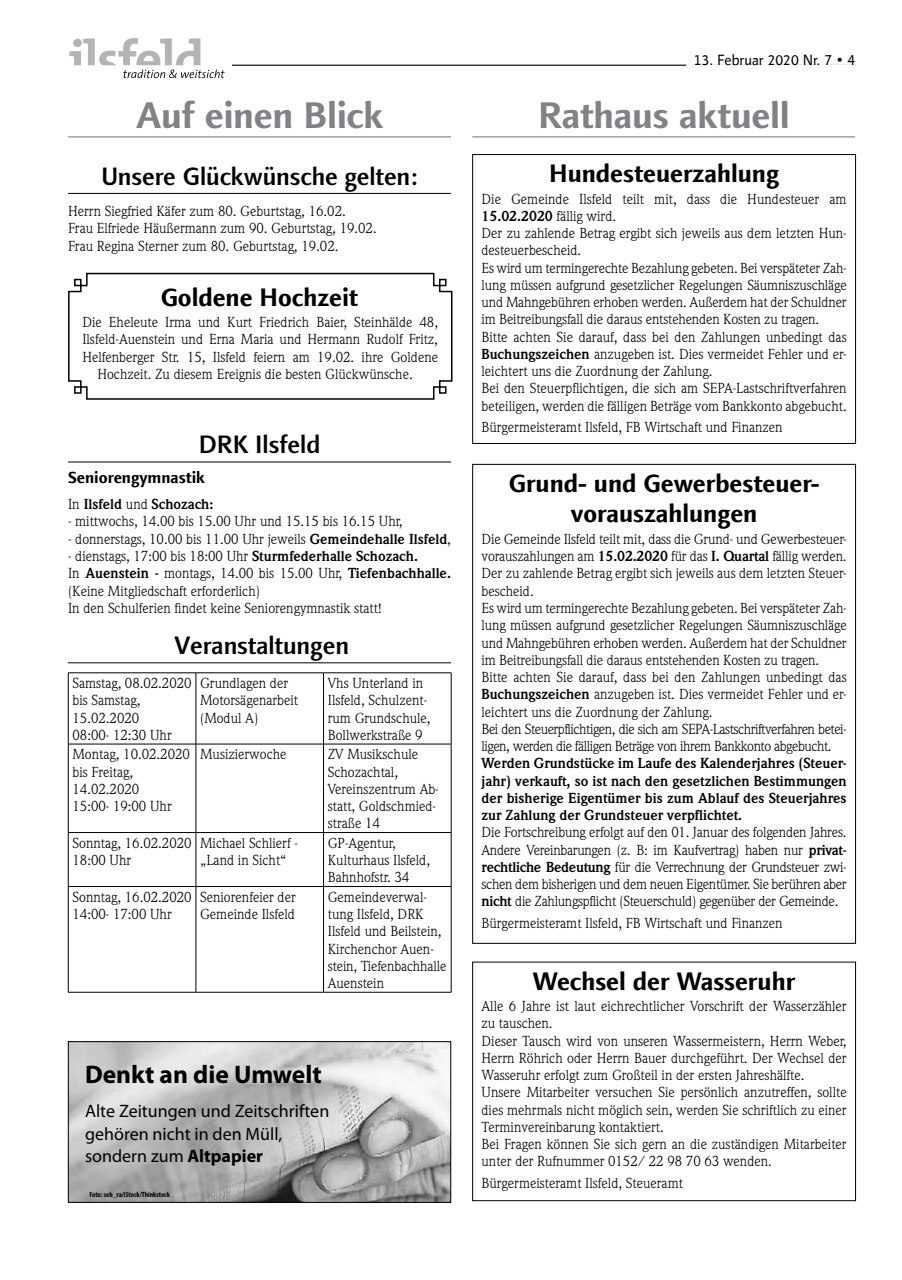
<style>
.page{position:relative;width:902px;height:1280px;background:#fff}
.page>*{position:absolute;margin:0;border:0;box-sizing:border-box;transform-origin:0 0}
.t1{font:700 37.5px "Linotype Finnegan";letter-spacing:-.005em;color:#808285}
.t2{font:700 25.5px/30.6px "Linotype Finnegan";color:#000;text-align:center}
.t3{font:500 25.5px "Linotype Finnegan Os F";letter-spacing:-.005em;color:#000}
.t4{font:700 25.5px "Myriad Pro";color:#000}
.t5{font:18px/22.5px "Myriad Pro";color:#000}
.t6{font:700 16.5px "Linotype Finnegan";color:#000}
.t7{font:15px "Linotype Finnegan";color:#000}
.t8{font:14.25px/17.2px "Weidemann";color:#000}
.t9{font:700 14.25px/17.2px "Weidemann";color:#000;text-align:justify}
.t10{font:700 condensed 7.5px "Myriad Pro";color:#000}
.s1{font-weight:400}
.s2{font-weight:700}
.s3{color:#fff}
</style>
<div class="page">
<hr style="left:68px;top:136px;width:383px;height:1px;background:#808285">
<hr style="left:68px;top:193px;width:383px;height:1px;background:#000">
<svg style="left:68px;top:272px;width:385px;height:128px"></svg>
<hr style="left:68px;top:462px;width:383px;height:1px;background:#000">
<hr style="left:68px;top:662px;width:383px;height:1px;background:#000">
<hr style="left:68px;top:672px;width:128px;height:1px;background:#000">
<hr style="left:68px;top:673px;width:1px;height:71px;background:#000">
<hr style="left:196px;top:672px;width:127px;height:1px;background:#000">
<hr style="left:196px;top:673px;width:1px;height:71px;background:#000">
<hr style="left:323px;top:672px;width:128px;height:1px;background:#000">
<hr style="left:323px;top:673px;width:1px;height:71px;background:#000">
<hr style="left:451px;top:673px;width:1px;height:71px;background:#000">
<hr style="left:68px;top:744px;width:128px;height:1px;background:#000">
<hr style="left:68px;top:744px;width:1px;height:88px;background:#000">
<hr style="left:196px;top:744px;width:127px;height:1px;background:#000">
<hr style="left:196px;top:744px;width:1px;height:88px;background:#000">
<hr style="left:323px;top:744px;width:128px;height:1px;background:#000">
<hr style="left:323px;top:744px;width:1px;height:88px;background:#000">
<hr style="left:451px;top:744px;width:1px;height:88px;background:#000">
<hr style="left:68px;top:832px;width:128px;height:1px;background:#000">
<hr style="left:68px;top:833px;width:1px;height:53px;background:#000">
<hr style="left:196px;top:832px;width:127px;height:1px;background:#000">
<hr style="left:196px;top:833px;width:1px;height:53px;background:#000">
<hr style="left:323px;top:832px;width:128px;height:1px;background:#000">
<hr style="left:323px;top:833px;width:1px;height:53px;background:#000">
<hr style="left:451px;top:833px;width:1px;height:53px;background:#000">
<hr style="left:68px;top:886px;width:128px;height:1px;background:#000">
<hr style="left:68px;top:887px;width:1px;height:105px;background:#000">
<hr style="left:196px;top:886px;width:127px;height:1px;background:#000">
<hr style="left:196px;top:887px;width:1px;height:105px;background:#000">
<hr style="left:323px;top:886px;width:128px;height:1px;background:#000">
<hr style="left:323px;top:887px;width:1px;height:105px;background:#000">
<hr style="left:451px;top:887px;width:1px;height:105px;background:#000">
<hr style="left:68px;top:992px;width:128px;height:1px;background:#000">
<hr style="left:196px;top:992px;width:127px;height:1px;background:#000">
<hr style="left:323px;top:992px;width:128px;height:1px;background:#000">
<hr style="left:472px;top:136px;width:383px;height:1px;background:#808285">
<div style="left:472px;top:154px;width:383px;height:290px;border:1px solid #000"></div>
<div style="left:472px;top:962px;width:383px;height:239px;border:1px solid #000"></div>
<img style="left:70px;top:1043px;width:379px;height:157px">
<div style="left:68px;top:1041px;width:383px;height:161px;border:1px solid #000"></div>
<hr style="left:232px;top:65px;width:623px;height:1px;background:#000">
<div style="left:686px;top:64px;width:169px;height:5px;background:#fff"></div>
<svg style="left:69px;top:38px;width:155px;height:40px"></svg>
<h1 class="t1" style="left:136px;top:93px;width:248px">Auf einen Blick</h1>
<h2 class="t3" style="left:101px;top:161px;width:318px">Unsere Glückwünsche gelten:</h2>
<p class="t8" style="left:68px;top:203px;width:310px">Herrn Siegfried Käfer zum 80. Geburtstag, 16.02.<br>Frau Elfriede Häußermann zum 90. Geburtstag, 19.02.<br>Frau Regina Sterner zum 80. Geburtstag, 19.02.</p>
<h2 class="t2" style="left:161px;top:282px;width:199px">Goldene Hochzeit</h2>
<p class="t8" style="left:82px;top:313px;width:357px">Die Eheleute Irma und Kurt Friedrich Baier, Steinhälde 48,</p>
<p class="t8" style="left:82px;top:331px;width:357px">Ilsfeld-Auenstein und Erna Maria und Hermann Rudolf Fritz,</p>
<p class="t8" style="left:82px;top:348px;width:357px">Helfenberger Str. 15, Ilsfeld feiern am 19.02. ihre Goldene</p>
<p class="t8" style="left:97px;top:365px;width:317px">Hochzeit. Zu diesem Ereignis die besten Glückwünsche.</p>
<h2 class="t3" style="left:199px;top:430px;width:123px">DRK Ilsfeld</h2>
<p class="t6" style="left:68px;top:468px;width:138px">Seniorengymnastik</p>
<p class="t9" style="left:68px;top:496px;width:147px"><span class="s1">In</span> Ilsfeld <span class="s1">und</span> Schozach:</p>
<p class="t8" style="left:68px;top:513px;width:336px">- mittwochs, 14.00 bis 15.00 Uhr und 15.15 bis 16.15 Uhr,</p>
<p class="t8" style="left:68px;top:530px;width:384px">- donnerstags, 10.00 bis 11.00 Uhr jeweils <span class="s2">Gemeindehalle Ilsfeld</span>,</p>
<p class="t8" style="left:68px;top:547px;width:384px">- dienstags, 17:00 bis 18:00 Uhr <span class="s2">Sturmfederhalle Schozach.<br></span>In <span class="s2">Auenstein -</span> montags, 14.00 bis 15.00 Uhr, <span class="s2">Tiefenbachhalle. </span>(Keine Mitgliedschaft erforderlich)<br>In den Schulferien findet keine Seniorengymnastik statt!</p>
<h2 class="t3" style="left:174px;top:630px;width:176px">Veranstaltungen</h2>
<p class="t8" style="left:72px;top:674px;width:121px">Samstag, 08.02.2020 bis Samstag,<br>15.02.2020<br>08:00- 12:30 Uhr</p>
<p class="t8" style="left:200px;top:674px;width:99px">Grundlagen der<br>Motorsägenarbeit (Modul A)</p>
<p class="t8" style="left:328px;top:674px;width:104px">Vhs Unterland in<br>Ilsfeld, Schulzent&shy;rum Grundschule,<br>Bollwerkstraße 9</p>
<p class="t8" style="left:72px;top:746px;width:119px">Montag, 10.02.2020 bis Freitag,<br>14.02.2020<br>15:00- 19:00 Uhr</p>
<p class="t8" style="left:200px;top:746px;width:88px">Musizierwoche</p>
<p class="t8" style="left:328px;top:746px;width:112px">ZV Musikschule<br>Schozachtal,<br>Vereinszentrum Ab&shy;statt, Goldschmied&shy;straße 14</p>
<p class="t8" style="left:72px;top:834px;width:121px">Sonntag, 16.02.2020<br>18:00 Uhr</p>
<p class="t8" style="left:200px;top:834px;width:99px">Michael Schlierf - „Land in Sicht“</p>
<p class="t8" style="left:328px;top:834px;width:104px">GP-Agentur,<br>Kulturhaus Ilsfeld,<br>Bahnhofstr. 34</p>
<p class="t8" style="left:73px;top:888px;width:121px">Sonntag, 16.02.2020<br>14:00- 17:00 Uhr</p>
<p class="t8" style="left:200px;top:888px;width:97px">Seniorenfeier der<br>Gemeinde Ilsfeld</p>
<p class="t8" style="left:328px;top:888px;width:120px">Gemeindeverwal&shy;tung Ilsfeld, DRK<br>Ilsfeld und Beilstein,<br>Kirchenchor Auen&shy;stein, Tiefenbachhalle<br>Auenstein</p>
<h2 class="t4" style="left:85px;top:1057px;width:238px">Denkt an die Umwelt</h2>
<p class="t5" style="left:85px;top:1100px;width:246px">Alte Zeitungen und Zeitschriften gehören nicht in den Müll, sondern zum <span class="s2">Altpapier</span></p>
<p class="t10" style="left:89px;top:1190px;width:82px">Foto: seb_ra/iStock/Thinkstock</p>
<p class="t7" style="left:686px;top:51px;width:170px"><span class="s3">0</span>13. Februar 2020 Nr. 7 • 4</p>
<h1 class="t1" style="left:538px;top:93px;width:253px">Rathaus aktuell</h1>
<h2 class="t2" style="left:549px;top:158px;width:231px">Hundesteuerzahlung</h2>
<p class="t8" style="left:481px;top:190px;width:366px">Die Gemeinde Ilsfeld teilt mit, dass die Hundesteuer am <span class="s2">15.02.2020</span> fällig wird.<br>Der zu zahlende Betrag ergibt sich jeweils aus dem letzten Hun&shy;desteuerbescheid.<br>Es wird um termingerechte Bezahlung gebeten. Bei verspäteter Zah&shy;lung müssen aufgrund gesetzlicher Regelungen Säumniszuschläge und Mahngebühren erhoben werden. Außerdem hat der Schuldner im Beitreibungsfall die daraus entstehenden Kosten zu tragen.<br>Bitte achten Sie darauf, dass bei den Zahlungen unbedingt das <span class="s2">Buchungszeichen</span> anzugeben ist. Dies vermeidet Fehler und er&shy;leichtert uns die Zuordnung der Zahlung.<br>Bei den Steuerpflichtigen, die sich am SEPA-Lastschriftverfahren beteiligen, werden die fälligen Beträge vom Bankkonto abgebucht.</p>
<p class="t8" style="left:481px;top:418px;width:302px">Bürgermeisteramt Ilsfeld, FB Wirtschaft und Finanzen</p>
<h2 class="t2" style="left:508px;top:468px;width:312px">Grund- und Gewerbesteuer&shy;vorauszahlungen</h2>
<p class="t8" style="left:481px;top:530px;width:366px">Die Gemeinde Ilsfeld teilt mit, dass die Grund- und Gewerbesteuer&shy;vorauszahlungen am <span class="s2">15.02.2020</span> für das <span class="s2">I. Quartal</span> fällig werden.<br>Der zu zahlende Betrag ergibt sich jeweils aus dem letzten Steuer&shy;bescheid.<br>Es wird um termingerechte Bezahlung gebeten. Bei verspäteter Zah&shy;lung müssen aufgrund gesetzlicher Regelungen Säumniszuschläge und Mahngebühren erhoben werden. Außerdem hat der Schuldner im Beitreibungsfall die daraus entstehenden Kosten zu tragen.<br>Bitte achten Sie darauf, dass bei den Zahlungen unbedingt das <span class="s2">Buchungszeichen</span> anzugeben ist. Dies vermeidet Fehler und er&shy;leichtert uns die Zuordnung der Zahlung.<br>Bei den Steuerpflichtigen, die sich am SEPA-Lastschriftverfahren betei&shy;ligen, werden die fälligen Beträge von ihrem Bankkonto abgebucht.</p>
<p class="t9" style="left:481px;top:755px;width:366px">Werden Grundstücke im Laufe des Kalenderjahres (Steuer&shy;jahr) verkauft, so ist nach den gesetzlichen Bestimmungen der bisherige Eigentümer bis zum Ablauf des Steuerjahres zur Zahlung der Grundsteuer verpflichtet.</p>
<p class="t8" style="left:481px;top:824px;width:366px;text-align:justify">Die Fortschreibung erfolgt auf den 01. Januar des folgenden Jahres.<br>Andere Vereinbarungen (z. B: im Kaufvertrag) haben nur <span class="s2">privat&shy;rechtliche Bedeutung</span> für die Verrechnung der Grundsteuer zwi&shy;schen dem bisherigen und dem neuen Eigentümer. Sie berühren aber <span class="s2">nicht</span> die Zahlungspflicht (Steuerschuld) gegenüber der Gemeinde.</p>
<p class="t8" style="left:481px;top:914px;width:302px">Bürgermeisteramt Ilsfeld, FB Wirtschaft und Finanzen</p>
<h2 class="t2" style="left:533px;top:966px;width:264px">Wechsel der Wasseruhr</h2>
<p class="t8" style="left:481px;top:997px;width:366px">Alle 6 Jahre ist laut eichrechtlicher Vorschrift der Wasserzähler zu tauschen.<br>Dieser Tausch wird von unseren Wassermeistern, Herrn Weber, Herrn Röhrich oder Herrn Bauer durchgeführt. Der Wechsel der Wasseruhr erfolgt zum Großteil in der ersten Jahreshälfte.<br>Unsere Mitarbeiter versuchen Sie persönlich anzutreffen, sollte dies mehrmals nicht möglich sein, werden Sie schriftlich zu einer Terminvereinbarung kontaktiert.<br>Bei Fragen können Sie sich gern an die zuständigen Mitarbeiter unter der Rufnummer 0152/ 22 98 70 63 wenden.</p>
<p class="t8" style="left:481px;top:1174px;width:203px">Bürgermeisteramt Ilsfeld, Steueramt</p>
</div>
